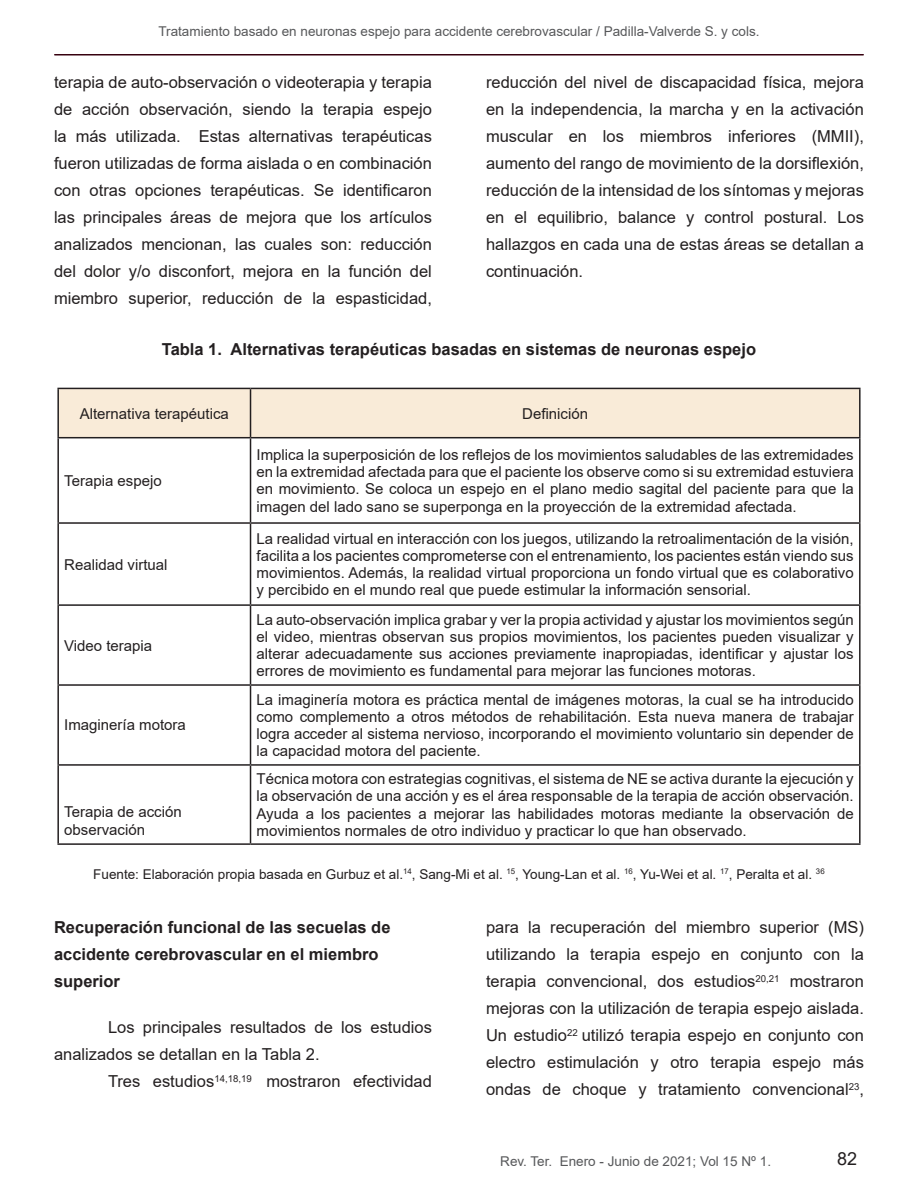
<style>
.page{position:relative;width:918px;height:1188px;background:#fff}
.page>*{position:absolute;margin:0;border:0;box-sizing:border-box;transform-origin:0 0}
.t1{font:18px "Arial";color:#231f20}
.Párrafo_con_sangría{font:16.5px/27px "Arial";color:#231f20;text-align:justify}
.Párrafo_con_sangría-2{font:700 16.5px/27px "Arial";color:#231f20}
.Párrafo_con_sangría-3{font:15px/17.2px "Arial";color:#231f20;text-align:justify}
.t2{font:13.5px "Arial";color:#57585a}
.t3{font:13.5px "Arial";color:#231f20}
</style>
<div class="page">
<hr style="left:55px;top:54px;width:808px;height:2px;background:#36010f">
<div style="left:59px;top:389px;width:800px;height:48px;background:#f9ebd8"></div>
<hr style="left:57px;top:388px;width:194px;height:1px;background:#231f20">
<hr style="left:57px;top:389px;width:2px;height:48px;background:#231f20">
<hr style="left:251px;top:388px;width:610px;height:1px;background:#231f20">
<hr style="left:250px;top:389px;width:1px;height:48px;background:#231f20">
<hr style="left:859px;top:389px;width:2px;height:48px;background:#231f20">
<hr style="left:57px;top:437px;width:194px;height:1px;background:#231f20">
<hr style="left:57px;top:438px;width:2px;height:84px;background:#231f20">
<hr style="left:251px;top:437px;width:610px;height:1px;background:#231f20">
<hr style="left:250px;top:438px;width:1px;height:84px;background:#231f20">
<hr style="left:859px;top:438px;width:2px;height:84px;background:#231f20">
<hr style="left:57px;top:522px;width:194px;height:2px;background:#231f20">
<hr style="left:57px;top:524px;width:2px;height:80px;background:#231f20">
<hr style="left:251px;top:522px;width:610px;height:2px;background:#231f20">
<hr style="left:250px;top:524px;width:1px;height:80px;background:#231f20">
<hr style="left:859px;top:524px;width:2px;height:80px;background:#231f20">
<hr style="left:57px;top:604px;width:194px;height:2px;background:#231f20">
<hr style="left:57px;top:606px;width:2px;height:78px;background:#231f20">
<hr style="left:251px;top:604px;width:610px;height:2px;background:#231f20">
<hr style="left:250px;top:606px;width:1px;height:78px;background:#231f20">
<hr style="left:859px;top:606px;width:2px;height:78px;background:#231f20">
<hr style="left:57px;top:684px;width:194px;height:2px;background:#231f20">
<hr style="left:57px;top:686px;width:2px;height:78px;background:#231f20">
<hr style="left:251px;top:684px;width:610px;height:2px;background:#231f20">
<hr style="left:250px;top:686px;width:1px;height:78px;background:#231f20">
<hr style="left:859px;top:686px;width:2px;height:78px;background:#231f20">
<hr style="left:57px;top:764px;width:194px;height:2px;background:#231f20">
<hr style="left:57px;top:766px;width:2px;height:77px;background:#231f20">
<hr style="left:251px;top:764px;width:610px;height:2px;background:#231f20">
<hr style="left:250px;top:766px;width:1px;height:77px;background:#231f20">
<hr style="left:859px;top:766px;width:2px;height:77px;background:#231f20">
<hr style="left:57px;top:843px;width:194px;height:2px;background:#231f20">
<hr style="left:251px;top:843px;width:610px;height:2px;background:#231f20">
<p class="t2" style="left:158px;top:22px;width:603px">Tratamiento basado en neuronas espejo para accidente cerebrovascular / Padilla-Valverde S. y cols.</p>
<p class="Párrafo_con_sangría" style="left:486px;top:68px;width:380px">reducción del nivel de discapacidad física, mejora en la independencia, la marcha y en la activación muscular en los miembros inferiores (MMII), aumento del rango de movimiento de la dorsiflexión, reducción de la intensidad de los síntomas y mejoras en el equilibrio, balance y control postural. Los hallazgos en cada una de estas áreas se detallan a continuación.</p>
<p class="Párrafo_con_sangría" style="left:54px;top:68px;width:379px">terapia de auto-observación o videoterapia y terapia de acción observación, siendo la terapia espejo la más utilizada. Estas alternativas terapéuticas fueron utilizadas de forma aislada o en combinación con otras opciones terapéuticas. Se identificaron las principales áreas de mejora que los artículos analizados mencionan, las cuales son: reducción del dolor y/o disconfort, mejora en la función del miembro superior, reducción de la espasticidad,</p>
<p class="Párrafo_con_sangría-2" style="left:162px;top:336px;width:596px">Tabla 1. Alternativas terapéuticas basadas en sistemas de neuronas espejo</p>
<p class="Párrafo_con_sangría-3" style="left:80px;top:405px;width:151px">Alternativa terapéutica</p>
<p class="Párrafo_con_sangría-3" style="left:522px;top:405px;width:67px">Definición</p>
<p class="Párrafo_con_sangría-3" style="left:64px;top:472px;width:99px">Terapia espejo</p>
<p class="Párrafo_con_sangría-3" style="left:64px;top:556px;width:105px">Realidad virtual</p>
<p class="Párrafo_con_sangría-3" style="left:64px;top:637px;width:90px">Video terapia</p>
<p class="Párrafo_con_sangría-3" style="left:64px;top:716px;width:123px">Imaginería motora</p>
<p class="Párrafo_con_sangría-3" style="left:257px;top:446px;width:599px">Implica la superposición de los reflejos de los movimientos saludables de las extremidades en la extremidad afectada para que el paciente los observe como si su extremidad estuviera en movimiento. Se coloca un espejo en el plano medio sagital del paciente para que la imagen del lado sano se superponga en la proyección de la extremidad afectada.</p>
<p class="Párrafo_con_sangría-3" style="left:257px;top:530px;width:599px">La realidad virtual en interacción con los juegos, utilizando la retroalimentación de la visión, facilita a los pacientes comprometerse con el entrenamiento, los pacientes están viendo sus movimientos. Además, la realidad virtual proporciona un fondo virtual que es colaborativo y percibido en el mundo real que puede estimular la información sensorial.</p>
<p class="Párrafo_con_sangría-3" style="left:257px;top:611px;width:599px">La auto-observación implica grabar y ver la propia actividad y ajustar los movimientos según el video, mientras observan sus propios movimientos, los pacientes pueden visualizar y alterar adecuadamente sus acciones previamente inapropiadas, identificar y ajustar los errores de movimiento es fundamental para mejorar las funciones motoras.</p>
<p class="Párrafo_con_sangría-3" style="left:257px;top:691px;width:599px">La imaginería motora es práctica mental de imágenes motoras, la cual se ha introducido como complemento a otros métodos de rehabilitación. Esta nueva manera de trabajar logra acceder al sistema nervioso, incorporando el movimiento voluntario sin depender de la capacidad motora del paciente.</p>
<p class="Párrafo_con_sangría-3" style="left:257px;top:770px;width:599px">Técnica motora con estrategias cognitivas, el sistema de NE se activa durante la ejecución y la observación de una acción y es el área responsable de la terapia de acción observación.<br>Ayuda a los pacientes a mejorar las habilidades motoras mediante la observación de movimientos normales de otro individuo y practicar lo que han observado.</p>
<p class="t3" style="left:93px;top:865px;width:733px">Fuente: Elaboración propia basada en Gurbuz et al.<sup>14</sup>, Sang-Mi et al. <sup>15</sup>, Young-Lan et al. <sup>16</sup>, Yu-Wei et al. <sup>17</sup>, Peralta et al. <sup>36</sup></p>
<p class="Párrafo_con_sangría-3" style="left:64px;top:803px;width:119px">Terapia de acción observación</p>
<p class="Párrafo_con_sangría-2" style="left:54px;top:914px;width:338px">Recuperación funcional de las secuelas de accidente cerebrovascular en el miembro superior</p>
<p class="Párrafo_con_sangría" style="left:54px;top:1014px;width:379px;text-indent:54px">Los principales resultados de los estudios analizados se detallan en la Tabla 2.</p>
<p class="Párrafo_con_sangría" style="left:108px;top:1068px;width:325px">Tres estudios<sup>14,18,19</sup> mostraron efectividad</p>
<p class="Párrafo_con_sangría" style="left:486px;top:914px;width:380px">para la recuperación del miembro superior (MS) utilizando la terapia espejo en conjunto con la terapia convencional, dos estudios<sup>20,21</sup> mostraron mejoras con la utilización de terapia espejo aislada.<br>Un estudio<sup>22</sup> utilizó terapia espejo en conjunto con electro estimulación y otro terapia espejo más ondas de choque y tratamiento convencional<sup>23</sup>,</p>
<p class="t2" style="left:500px;top:1152px;width:272px">Rev. Ter. Enero - Junio de 2021; Vol 15 Nº 1.</p>
<p class="t1" style="left:837px;top:1147px;width:22px">82</p>
</div>
